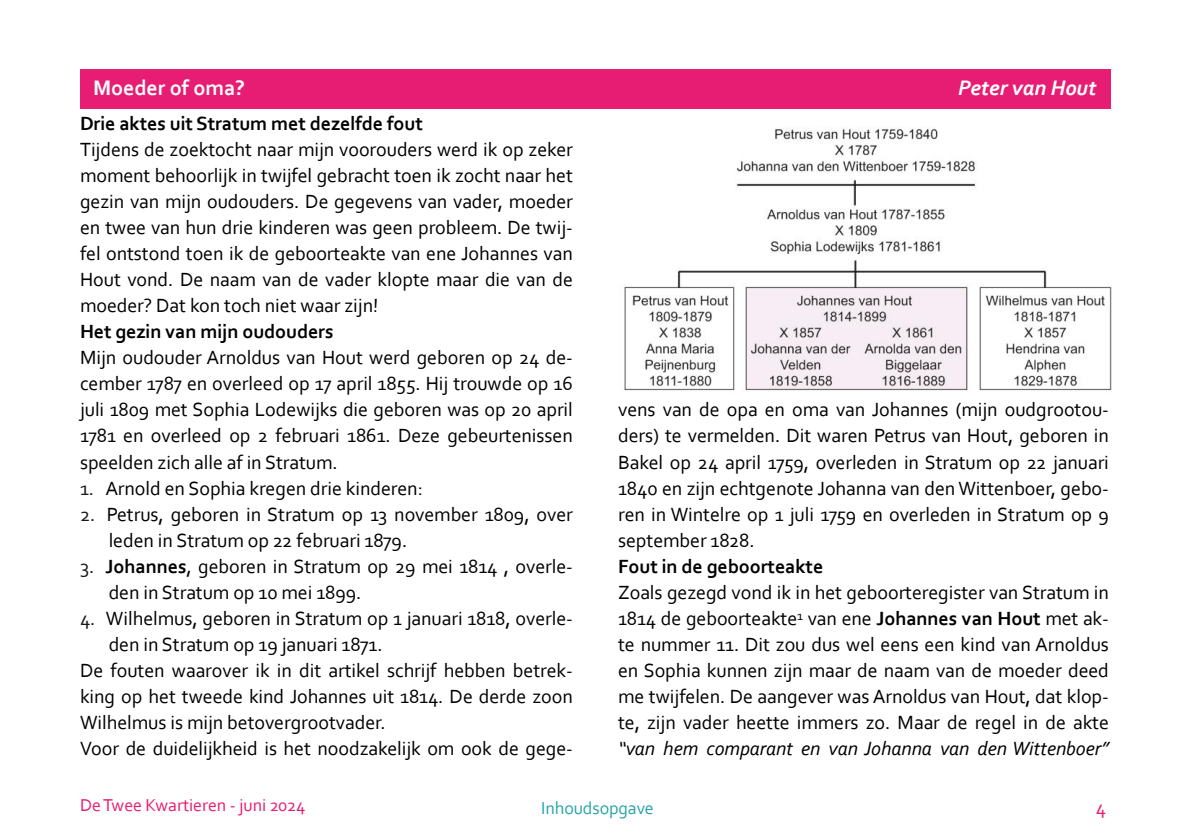
<style>
.page{position:relative;width:1191px;height:840px;background:#fff}
.page>*{position:absolute;margin:0;border:0;box-sizing:border-box;transform-origin:0 0}
.t1{font:700 22px "Corbel";letter-spacing:-.005em;color:#fff}
.t2{font:italic 700 22px "Corbel";color:#fff}
.t3{font:20px/26px "Corbel";letter-spacing:-.005em;color:#000;text-align:justify}
.t4{font:700 20px "Corbel";letter-spacing:-.005em;color:#000}
.t5{font:italic 20px "Corbel";letter-spacing:-.005em;color:#000}
.t6{font:20px "Corbel";color:#e71d73}
.t7{font:18px "Corbel";letter-spacing:-.005em;color:#e71d73}
.t8{font:18px "Corbel";letter-spacing:-.005em;color:#28a3a7}
.s1{color:#181715}
.s2{font-weight:700}
</style>
<div class="page">
<div style="left:80px;top:69px;width:1031px;height:39px;background:#e71d73"></div>
<img style="left:624px;top:128px;width:487px;height:263px">
<p class="t1" style="left:93px;top:79px;width:153px">Moeder of oma?</p>
<p class="t2" style="left:958px;top:78px;width:140px">Peter van Hout</p>
<p class="t4" style="left:80px;top:115px;width:344px">Drie aktes uit Stratum met dezelfde fout</p>
<p class="t3" style="left:80px;top:138px;width:494px">Tijdens de zoektocht naar mijn voorouders werd ik op zeker moment behoorlijk in twijfel gebracht toen ik zocht naar het gezin van mijn oudouders. De gegevens van vader, moeder en twee van hun drie kinderen was geen probleem. De twij‐ fel ontstond toen ik de geboorteakte van ene Johannes van Hout vond. De naam van de vader klopte maar die van de moeder? Dat kon toch niet waar zijn!</p>
<p class="t4" style="left:80px;top:323px;width:255px">Het gezin van mijn oudouders</p>
<p class="t3" style="left:80px;top:346px;width:494px">Mijn oudouder Arnoldus van Hout werd geboren op 24 de‐ cember 1787 en overleed op 17 april 1855. Hij trouwde op 16 juli 1809 met Sophia Lodewijks die geboren was op 20 april 1781 en overleed op 2 februari 1861. Deze gebeurtenissen speelden zich alle af in Stratum.</p>
<p class="t3" style="left:80px;top:476px;width:344px"><span class="s1">1.</span> Arnold en Sophia kregen drie kinderen:</p>
<p class="t3" style="left:109px;top:502px;width:465px;text-indent:-29px"><span class="s1">2.</span> Petrus, geboren in Stratum op 13 november 1809, over leden in Stratum op 22 februari 1879.</p>
<p class="t3" style="left:109px;top:554px;width:465px;text-indent:-29px"><span class="s1">3.</span> <span class="s2">Johannes</span>, geboren in Stratum op 29 mei 1814 , overle‐ den in Stratum op 10 mei 1899.</p>
<p class="t3" style="left:80px;top:606px;width:494px"><span class="s1">4.</span> Wilhelmus, geboren in Stratum op 1 januari 1818, overle‐</p>
<p class="t3" style="left:109px;top:632px;width:275px">den in Stratum op 19 januari 1871.</p>
<p class="t3" style="left:80px;top:658px;width:494px">De fouten waarover ik in dit artikel schrijf hebben betrek‐</p>
<p class="t3" style="left:80px;top:684px;width:494px">king op het tweede kind Johannes uit 1814. De derde zoon</p>
<p class="t3" style="left:80px;top:710px;width:307px">Wilhelmus is mijn betovergrootvader.</p>
<p class="t3" style="left:80px;top:736px;width:494px">Voor de duidelijkheid is het noodzakelijk om ook de gege‐</p>
<p class="t3" style="left:618px;top:398px;width:492px">vens van de opa en oma van Johannes (mijn oudgrootou‐ ders) te vermelden. Dit waren Petrus van Hout, geboren in Bakel op 24 april 1759, overleden in Stratum op 22 januari 1840 en zijn echtgenote Johanna van den Wittenboer, gebo‐ ren in Wintelre op 1 juli 1759 en overleden in Stratum op 9 september 1828.</p>
<p class="t4" style="left:618px;top:557px;width:207px">Fout in de geboorteakte</p>
<p class="t3" style="left:618px;top:580px;width:492px">Zoals gezegd vond ik in het geboorteregister van Stratum in 1814 de geboorteakte<sup>1</sup> van ene <span class="s2">Johannes van Hout</span> met ak‐ te nummer 11. Dit zou dus wel eens een kind van Arnoldus en Sophia kunnen zijn maar de naam van de moeder deed me twijfelen. De aangever was Arnoldus van Hout, dat klop‐ te, zijn vader heette immers zo. Maar de regel in de akte</p>
<p class="t5" style="left:618px;top:739px;width:492px">“van hem comparant en van Johanna van den Wittenboer”</p>
<p class="t7" style="left:80px;top:796px;width:227px">DeTwee Kwartieren ‐ juni 2024</p>
<p class="t8" style="left:541px;top:799px;width:114px">Inhoudsopgave</p>
<p class="t6" style="left:1096px;top:798px;width:12px">4</p>
</div>
